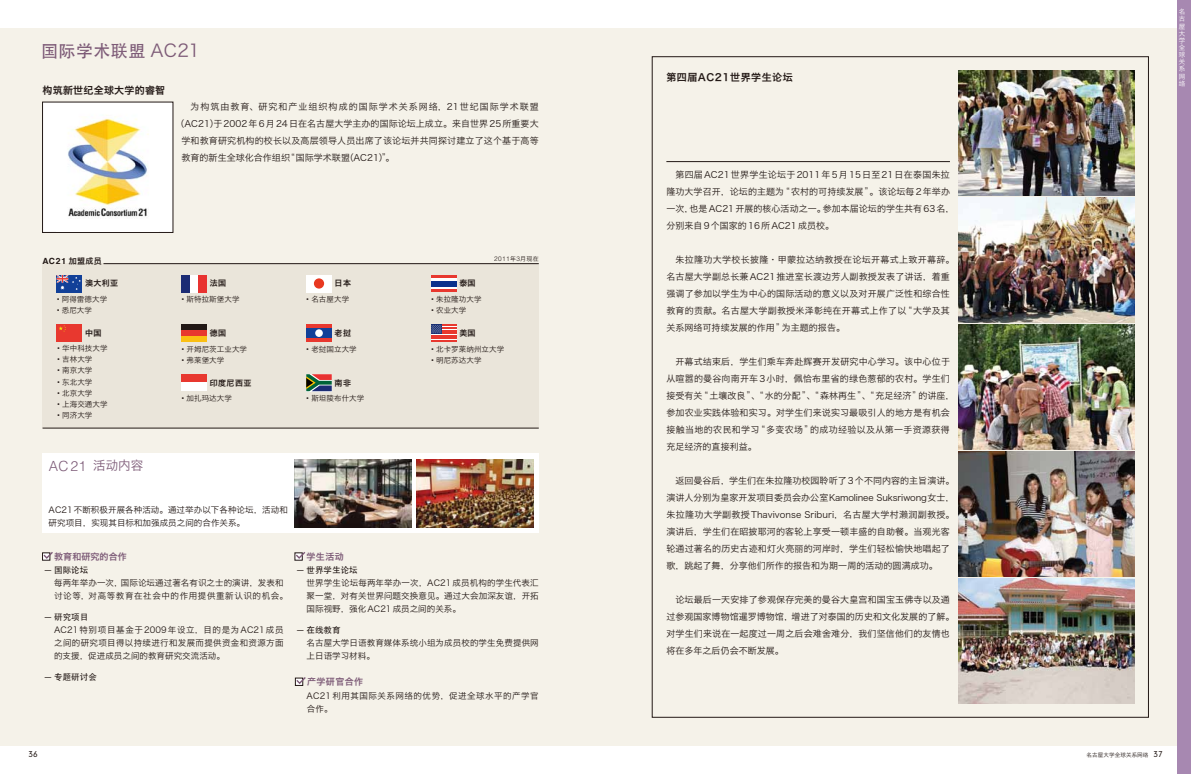
<style>
.page{position:relative;width:1191px;height:774px;background:#fff}
.page>*{position:absolute;margin:0;border:0;box-sizing:border-box;transform-origin:0 0}
.t1{font:17px "ST Heiti";letter-spacing:.025em;color:#7d5b77}
.t2{font:300 14px "Helvetica";color:#7d5b77}
.t3{font:10px "Hiragino Sans GB W6";letter-spacing:.05em;color:#221815}
.t4{font:10px "Hiragino Sans GB W6";letter-spacing:.025em;color:#221815}
.t5{font:9px/17px "Hiragino Sans GB W3";letter-spacing:.015em;color:#221815}
.t6{font:9px "Hiragino Sans GB W3";letter-spacing:.11em;color:#221815}
.t7{font:9px "Hiragino Sans GB W6";letter-spacing:.05em;color:#7d5b77}
.t8{font:9px "Hiragino Sans GB W6";letter-spacing:.01em;color:#7d5b77}
.t9{font:8.5px/13.2px "Hiragino Sans GB W3";letter-spacing:.01em;color:#221815}
.t10{font:8.5px/13px "Hiragino Sans GB W3";letter-spacing:.04em;color:#221815}
.t11{font:8.5px/13px "Hiragino Sans GB W3";letter-spacing:.06em;color:#221815}
.t12{font:8.5px "ST Heiti";letter-spacing:.005em;color:#221815}
.t13{font:700 8.5px "Helvetica";color:#221815}
.t14{font:8px "Hiragino Sans GB W6";letter-spacing:.05em;color:#221815}
.t15{font:8px "Geometric 706 BT Medium B";color:#221815}
.t16{font:7.5px "Hiragino Sans GB W3";letter-spacing:.01em;color:#221815}
.t17{font:6.5px/7.2px "Hiragino Sans GB W3";color:#fff;text-align:justify}
.t18{font:300 6.5px "Helvetica";color:#221815}
.t19{font:5.5px "Hiragino Sans GB W3";letter-spacing:.025em;color:#221815}
.s1{font-family:"Hira Kaku Pro N W3";font-size:17.5px}
.s2{font-family:"Hiragino Sans GB W6";font-weight:400;font-size:8px}
.s3{font-family:"Hiragino Sans GB W3";font-weight:400;font-size:6px}
.s4{font-family:"Helvetica";font-size:8px}
.s5{font-family:"Hiragino Sans GB W3";font-weight:400;font-size:12.5px}
.s6{font-family:"Helvetica"}
.s7{font-family:"ST Heiti"}
.s8{font-family:"Geometric 706 BT Medium B";font-size:8px}
</style>
<div class="page">
<div style="left:0;top:28px;width:595px;height:718px;background:#f5f2e9"></div>
<div style="left:43px;top:264px;width:496px;height:164px;background:#eae5da"></div>
<hr style="left:103px;top:263px;width:436px;height:1px;background:#221815">
<hr style="left:43px;top:428px;width:496px;height:1px;background:#221815">
<div style="left:57px;top:275px;width:25px;height:17px;background:#124098"></div>
<svg style="left:57px;top:275px;width:24px;height:15px"></svg>
<div style="left:181px;top:325px;width:26px;height:5px;background:#221815"></div>
<div style="left:181px;top:330px;width:26px;height:6px;background:#e8382f"></div>
<div style="left:181px;top:336px;width:26px;height:6px;background:#fabf13"></div>
<div style="left:57px;top:325px;width:25px;height:17px;background:#e8382f"></div>
<svg style="left:59px;top:325px;width:7px;height:7px"></svg>
<div style="left:306px;top:275px;width:26px;height:17px;background:#fff"></div>
<div style="left:314px;top:278px;width:10px;height:11px;background:#e83820;border-radius:50%"></div>
<div style="left:431px;top:325px;width:25px;height:17px;background:#fff"></div>
<hr style="left:431px;top:340px;width:25px;height:2px;background:#e8382f">
<svg style="left:431px;top:325px;width:25px;height:14px"></svg>
<hr style="left:431px;top:275px;width:25px;height:3px;background:#e8382f">
<hr style="left:431px;top:278px;width:25px;height:3px;background:#fff">
<hr style="left:431px;top:286px;width:25px;height:3px;background:#fff">
<hr style="left:431px;top:289px;width:25px;height:3px;background:#e8382f">
<div style="left:431px;top:281px;width:25px;height:5px;background:#0b328c"></div>
<div style="left:306px;top:325px;width:26px;height:17px;background:#e8382f"></div>
<div style="left:306px;top:328px;width:26px;height:10px;background:#124098"></div>
<div style="left:315px;top:329px;width:8px;height:8px;background:#fff;border-radius:50%"></div>
<div style="left:190px;top:275px;width:8px;height:17px;background:#fff"></div>
<div style="left:181px;top:275px;width:9px;height:17px;background:#1c2c74"></div>
<div style="left:198px;top:275px;width:9px;height:17px;background:#e83230"></div>
<svg style="left:306px;top:374px;width:26px;height:17px"></svg>
<div style="left:181px;top:374px;width:26px;height:9px;background:#e8382f"></div>
<div style="left:181px;top:383px;width:26px;height:8px;background:#fff"></div>
<div style="left:595px;top:28px;width:596px;height:718px;background:#f5f2e9"></div>
<div style="left:43px;top:454px;width:496px;height:79px;background:#fff"></div>
<svg style="left:42px;top:552px;width:11px;height:8px"></svg>
<svg style="left:294px;top:552px;width:12px;height:8px"></svg>
<svg style="left:295px;top:677px;width:11px;height:8px"></svg>
<div style="left:43px;top:102px;width:130px;height:130px;background:#fff"></div>
<div style="left:42px;top:102px;width:131px;height:131px;border:1px solid #221815"></div>
<hr style="left:666px;top:161px;width:284px;height:1px;background:#221815">
<div style="left:1176px;top:0;width:15px;height:774px;background:#a788b1"></div>
<img style="left:958px;top:71px;width:176px;height:124px">
<img style="left:958px;top:198px;width:176px;height:124px">
<img style="left:958px;top:452px;width:176px;height:124px">
<img style="left:958px;top:579px;width:176px;height:124px">
<img style="left:958px;top:325px;width:176px;height:124px">
<img style="left:295px;top:459px;width:116px;height:68px">
<img style="left:417px;top:459px;width:116px;height:68px">
<img style="left:57px;top:103px;width:102px;height:114px">
<p class="t1" style="left:41px;top:42px;width:160px">国际学术联盟 <span class="s1">AC21</span></p>
<p class="t4" style="left:43px;top:83px;width:124px">构筑新世纪全球大学的睿智</p>
<p class="t6" style="left:181px;top:101px;width:359px">　为构筑由教育、研究和产业组织构成的国际学术关系网络，21世纪国际学术联盟</p>
<p class="t5" style="left:176px;top:115px;width:364px">（AC21）于2002年6月24日在名古屋大学主办的国际论坛上成立。来自世界25所重要大</p>
<p class="t5" style="left:181px;top:132px;width:359px">学和教育研究机构的校长以及高层领导人员出席了该论坛并共同探讨建立了这个基于高等</p>
<p class="t5" style="left:181px;top:149px;width:214px">教育的新生全球化合作组织“国际学术联盟（AC21）”。</p>
<p class="t13" style="left:43px;top:254px;width:61px">AC21 <span class="s2">加盟成员</span></p>
<p class="t18" style="left:494px;top:254px;width:46px">2011<span class="s3">年</span>3<span class="s3">月现在</span></p>
<p class="t14" style="left:85px;top:278px;width:35px">澳大利亚</p>
<p class="t14" style="left:210px;top:278px;width:18px">法国</p>
<p class="t14" style="left:334px;top:278px;width:18px">日本</p>
<p class="t14" style="left:459px;top:278px;width:18px">泰国</p>
<p class="t16" style="left:57px;top:294px;width:52px"><span class="s4">•</span> 阿得雷德大学</p>
<p class="t16" style="left:57px;top:305px;width:37px"><span class="s4">•</span> 悉尼大学</p>
<p class="t16" style="left:181px;top:294px;width:60px"><span class="s4">•</span> 斯特拉斯堡大学</p>
<p class="t16" style="left:306px;top:294px;width:44px"><span class="s4">•</span> 名古屋大学</p>
<p class="t16" style="left:431px;top:294px;width:52px"><span class="s4">•</span> 朱拉隆功大学</p>
<p class="t16" style="left:431px;top:305px;width:37px"><span class="s4">•</span> 农业大学</p>
<p class="t14" style="left:85px;top:328px;width:18px">中国</p>
<p class="t14" style="left:210px;top:328px;width:18px">德国</p>
<p class="t14" style="left:334px;top:328px;width:18px">老挝</p>
<p class="t14" style="left:459px;top:328px;width:18px">美国</p>
<p class="t16" style="left:57px;top:344px;width:52px"><span class="s4">•</span> 华中科技大学</p>
<p class="t16" style="left:57px;top:355px;width:37px"><span class="s4">•</span> 吉林大学</p>
<p class="t16" style="left:57px;top:366px;width:37px"><span class="s4">•</span> 南京大学</p>
<p class="t16" style="left:57px;top:377px;width:37px"><span class="s4">•</span> 东北大学</p>
<p class="t16" style="left:57px;top:388px;width:37px"><span class="s4">•</span> 北京大学</p>
<p class="t16" style="left:57px;top:399px;width:52px"><span class="s4">•</span> 上海交通大学</p>
<p class="t16" style="left:57px;top:410px;width:37px"><span class="s4">•</span> 同济大学</p>
<p class="t16" style="left:181px;top:344px;width:67px"><span class="s4">•</span> 开姆尼茨工业大学</p>
<p class="t16" style="left:181px;top:355px;width:44px"><span class="s4">•</span> 弗莱堡大学</p>
<p class="t16" style="left:306px;top:344px;width:52px"><span class="s4">•</span> 老挝国立大学</p>
<p class="t16" style="left:431px;top:344px;width:75px"><span class="s4">•</span> 北卡罗莱纳州立大学</p>
<p class="t16" style="left:431px;top:355px;width:52px"><span class="s4">•</span> 明尼苏达大学</p>
<p class="t14" style="left:210px;top:377px;width:43px">印度尼西亚</p>
<p class="t14" style="left:334px;top:377px;width:18px">南非</p>
<p class="t16" style="left:181px;top:394px;width:52px"><span class="s4">•</span> 加扎玛达大学</p>
<p class="t16" style="left:306px;top:394px;width:60px"><span class="s4">•</span> 斯坦陵布什大学</p>
<p class="t2" style="left:49px;top:457px;width:96px">AC21 <span class="s5">活动内容</span></p>
<p class="t9" style="left:49px;top:503px;width:241px">AC21不断积极开展各种活动。通过举办以下各种论坛，活动和研究项目，实现其目标和加强成员之间的合作关系。</p>
<p class="t10" style="left:44px;top:563px;width:245px"><span class="s6">—</span> <span class="s7">国际论坛<br></span>　每两年举办一次，国际论坛通过著名有识之士的演讲，发表和　讨论等，对高等教育在社会中的作用提供重新认识的机会。</p>
<p class="t10" style="left:44px;top:610px;width:241px"><span class="s6">—</span> <span class="s7">研究项目<br></span>　 AC21特别项目基金于2009年设立，目的是为AC21成员　之间的研究项目得以持续进行和发展而提供资金和资源方面　的支援，促进成员之间的教育研究交流活动。</p>
<p class="t12" style="left:44px;top:673px;width:54px"><span class="s6">—</span> 专题研讨会</p>
<p class="t8" style="left:54px;top:551px;width:74px">教育和研究的合作</p>
<p class="t7" style="left:306px;top:551px;width:39px">学生活动</p>
<p class="t12" style="left:296px;top:566px;width:63px"><span class="s6">—</span> 世界学生论坛</p>
<p class="t9" style="left:306px;top:576px;width:234px">世界学生论坛每两年举办一次，AC21成员机构的学生代表汇</p>
<p class="t9" style="left:296px;top:589px;width:244px">　聚一堂，对有关世界问题交换意见。通过大会加深友谊，开拓</p>
<p class="t9" style="left:296px;top:602px;width:166px">　国际视野，强化AC21成员之间的关系。</p>
<p class="t12" style="left:296px;top:626px;width:46px"><span class="s6">—</span> 在线教育</p>
<p class="t9" style="left:306px;top:636px;width:234px">名古屋大学日语教育媒体系统小组为成员校的学生免费提供网</p>
<p class="t9" style="left:296px;top:649px;width:80px">　上日语学习材料。</p>
<p class="t11" style="left:296px;top:689px;width:244px;text-indent:10px">AC21利用其国际关系网络的优势，促进全球水平的产学官　合作。</p>
<p class="t7" style="left:307px;top:676px;width:58px">产学研官合作</p>
<p class="t15" style="left:28px;top:749px;width:11px">36</p>
<p class="t3" style="left:666px;top:70px;width:128px">第四届AC21世界学生论坛</p>
<p class="t5" style="left:666px;top:166px;width:289px">　第四届AC21世界学生论坛于2011年5月15日至21日在泰国朱拉隆功大学召开，论坛的主题为“农村的可持续发展”。该论坛每2年举办一次，也是AC21开展的核心活动之一。参加本届论坛的学生共有63名，分别来自9个国家的16所AC21成员校。</p>
<p class="t5" style="left:666px;top:251px;width:289px">　朱拉隆功大学校长披隆·甲蒙拉达纳教授在论坛开幕式上致开幕辞。名古屋大学副总长兼AC21推进室长渡边芳人副教授发表了讲话，着重强调了参加以学生为中心的国际活动的意义以及对开展广泛性和综合性教育的贡献。名古屋大学副教授米泽彰纯在开幕式上作了以“大学及其关系网络可持续发展的作用”为主题的报告。</p>
<p class="t5" style="left:666px;top:353px;width:289px">　开幕式结束后，学生们乘车奔赴辉赛开发研究中心学习。该中心位于从喧嚣的曼谷向南开车3小时，佩恰布里省的绿色葱郁的农村。学生们接受有关“土壤改良”、“水的分配”、“森林再生”、“充足经济”的讲座，参加农业实践体验和实习。对学生们来说实习最吸引人的地方是有机会接触当地的农民和学习“多变农场”的成功经验以及从第一手资源获得充足经济的直接利益。</p>
<p class="t5" style="left:666px;top:472px;width:290px">　返回曼谷后，学生们在朱拉隆功校园聆听了3个不同内容的主旨演讲。演讲人分别为皇家开发项目委员会办公室Kamolinee Suksriwong女士，朱拉隆功大学副教授Thavivonse Sriburi，名古屋大学村濑润副教授。演讲后，学生们在昭披耶河的客轮上享受一顿丰盛的自助餐。当观光客轮通过著名的历史古迹和灯火亮丽的河岸时，学生们轻松愉快地唱起了歌，跳起了舞，分享他们所作的报告和为期一周的活动的圆满成功。</p>
<p class="t5" style="left:666px;top:591px;width:289px">　论坛最后一天安排了参观保存完美的曼谷大皇宫和国宝玉佛寺以及通过参观国家博物馆暹罗博物馆，增进了对泰国的历史和文化发展的了解。对学生们来说在一起度过一周之后会难舍难分，我们坚信他们的友情也将在多年之后仍会不断发展。</p>
<p class="t17" style="left:1178px;top:8px;width:8px">名古屋大学全球关系网络</p>
<p class="t19" style="left:1086px;top:751px;width:78px">名古屋大学全球关系网络 <span class="s8">37</span></p>
</div>
